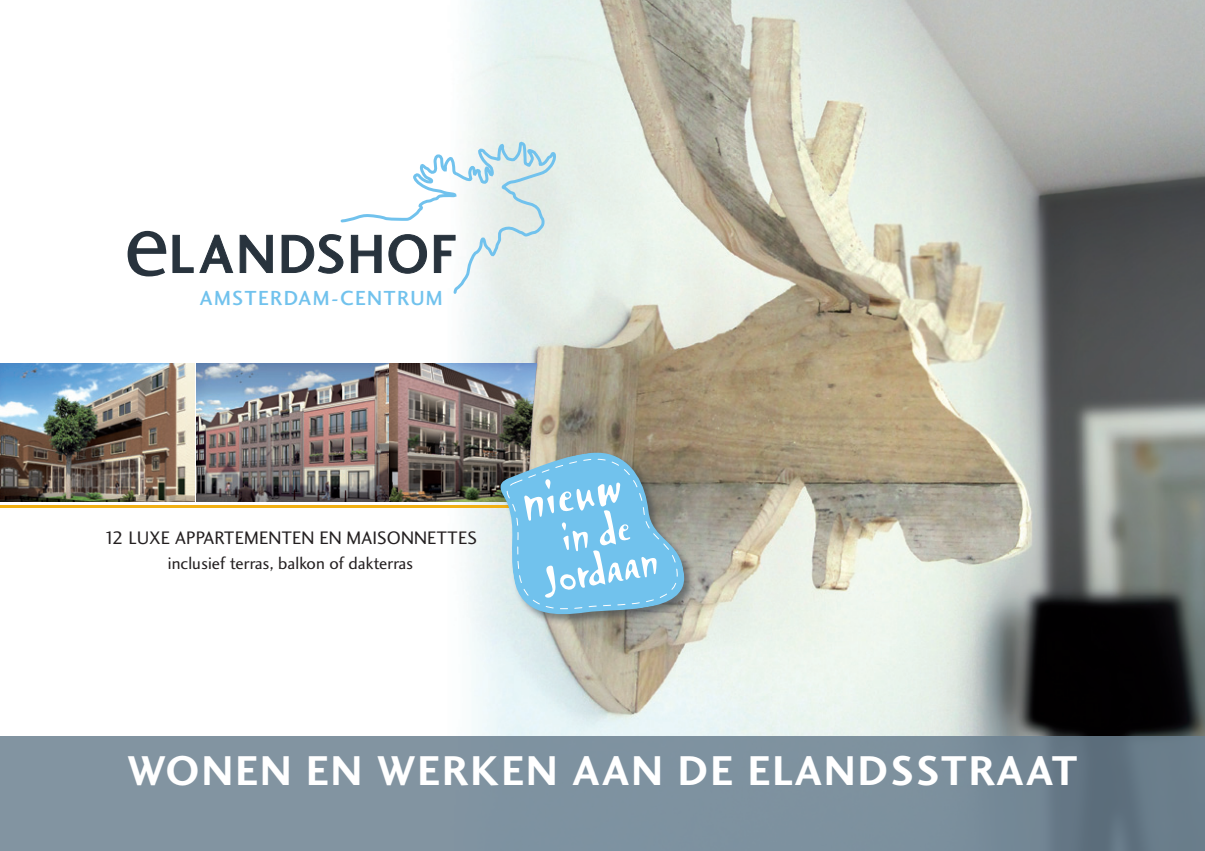
<style>
.page{position:relative;width:1205px;height:851px;background:#fff}
.page>*{position:absolute;margin:0;border:0;box-sizing:border-box;transform-origin:0 0}
.t1{font:43.12px "Charlotte Sans Bold Plain";letter-spacing:.05em;color:#fff}
.t2{font:21.12px "Charlotte Sans Medium Plain";letter-spacing:.065em;color:#71c2ed}
.t3{font:18.75px "Charlotte Sans Book Plain";letter-spacing:.005em;color:#231f20}
.t4{font:17.5px "Charlotte Sans Book Plain";letter-spacing:.005em;color:#231f20}
</style>
<div class="page">
<img style="left:443px;top:0;width:762px;height:735px">
<svg style="left:128px;top:231px;width:38px;height:45px"></svg>
<svg style="left:172px;top:234px;width:101px;height:39px"></svg>
<svg style="left:281px;top:142px;width:275px;height:152px"></svg>
<img style="left:197px;top:363px;width:191px;height:138px">
<img style="left:390px;top:363px;width:139px;height:138px">
<img style="left:0;top:363px;width:195px;height:138px">
<svg style="left:0;top:735px;width:1205px;height:115px;background:#7c8f9c"></svg>
<hr style="left:0;top:505px;width:585px;height:3px;background:#f0af13">
<img style="left:529px;top:361px;width:676px;height:147px">
<div style="left:498px;top:450px;width:197px;height:176px;background:#28333d;opacity:.5"></div>
<svg style="left:496px;top:448px;width:192px;height:168px;background:#8abad1"></svg>
<p class="t2" style="left:200px;top:285px;width:244px">AMSTERDAM-CENTRUM</p>
<p class="t3" style="left:104px;top:526px;width:374px">12 LUXE APPARTEMENTEN EN MAISONNETTES</p>
<p class="t4" style="left:168px;top:552px;width:247px">INCLUSIEF TERRAS, BALKON OF DAKTERRAS</p>
<h1 class="t1" style="left:128px;top:744px;width:951px">WONEN EN WERKEN AAN DE ELANDSSTRAAT</h1>
</div>
